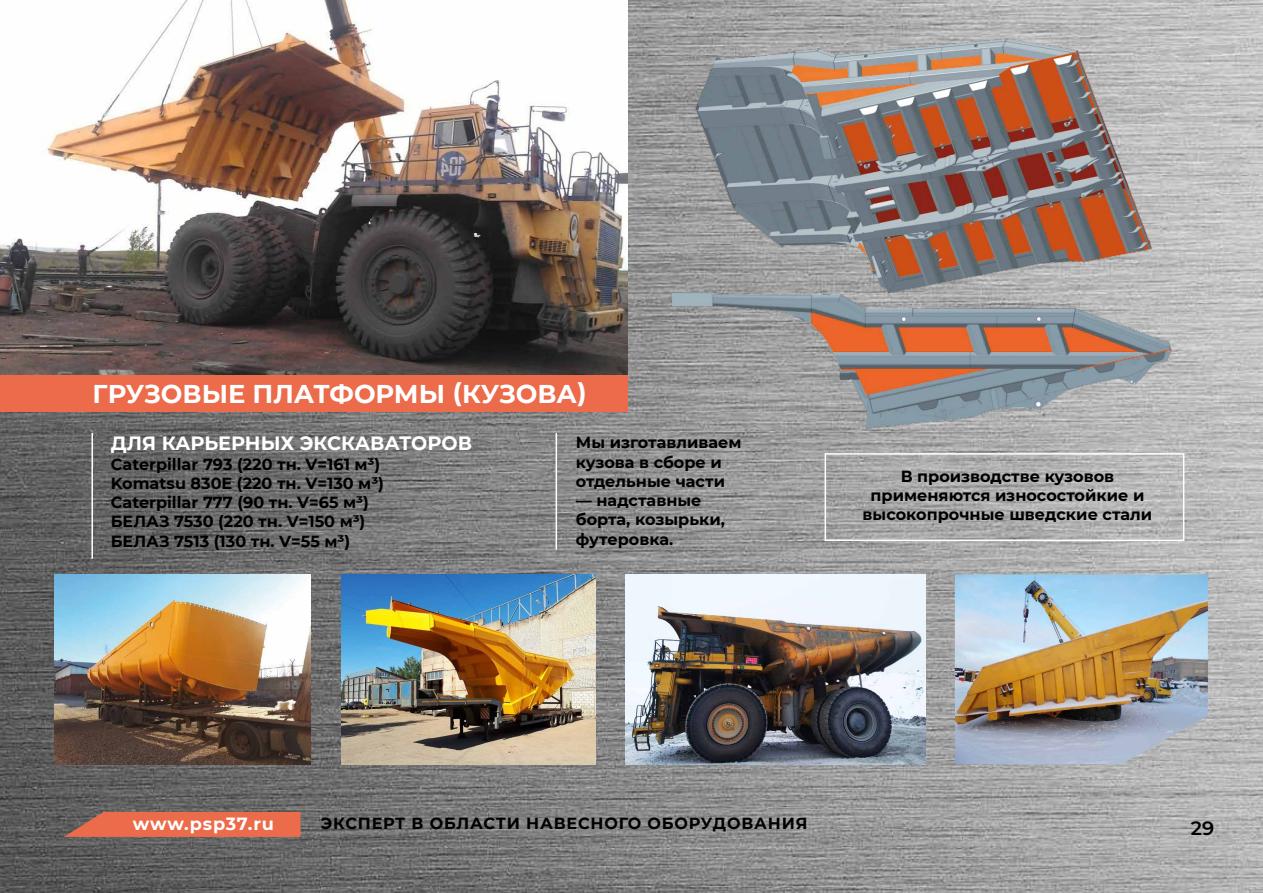
<style>
.page{position:relative;width:1263px;height:893px;background:#fff}
.page>*{position:absolute;margin:0;border:0;box-sizing:border-box;transform-origin:0 0}
.t1{font:700 25.65px "Montserrat";color:#fff}
.t2{font:700 19.2px "Montserrat";color:#fff}
.t3{font:600 19.2px "Montserrat";color:#000}
.t4{font:700 17.7px "Montserrat";letter-spacing:.04em;color:#fff}
.t5{font:700 16.05px/19.2px "Montserrat";color:#000}
.t6{font:700 16.05px "Montserrat";letter-spacing:.05em;color:#000}
</style>
<div class="page">
<img style="left:0;top:0;width:1263px;height:893px">
<svg style="left:64px;top:812px;width:236px;height:25px"></svg>
<img style="left:694px;top:35px;width:460px;height:256px">
<img style="left:666px;top:291px;width:513px;height:142px">
<hr style="left:91px;top:433px;width:2px;height:126px;background:#fff">
<hr style="left:555px;top:433px;width:2px;height:117px;background:#fff">
<img style="left:341px;top:574px;width:254px;height:191px">
<img style="left:0;top:0;width:627px;height:375px">
<img style="left:955px;top:574px;width:253px;height:190px">
<img style="left:625px;top:574px;width:301px;height:190px">
<div style="left:0;top:375px;width:627px;height:37px;background:#eb6b4b"></div>
<div style="left:824px;top:453px;width:360px;height:88px;border:2px solid #fff"></div>
<img style="left:54px;top:574px;width:257px;height:191px">
<h1 class="t1" style="left:93px;top:375px;width:496px">ГРУЗОВЫЕ ПЛАТФОРМЫ (КУЗОВА)</h1>
<p class="t2" style="left:111px;top:430px;width:363px">ДЛЯ КАРЬЕРНЫХ ЭКСКАВАТОРОВ</p>
<p class="t5" style="left:111px;top:454px;width:275px">Caterpillar 793 (220 тн. V=161 м³)<br>Komatsu 830E (220 тн. V=130 м³)<br>Caterpillar 777 (90 тн. V=65 м³)<br>БЕЛАЗ 7530 (220 тн. V=150 м³)<br>БЕЛАЗ 7513 (130 тн. V=55 м³)</p>
<p class="t5" style="left:576px;top:432px;width:167px">Мы изготавливаем кузова в сборе и отдельные части</p>
<p class="t5" style="left:576px;top:490px;width:151px">— надставные борта, козырьки, футеровка.</p>
<p class="t5" style="left:862px;top:465px;width:291px;text-align:center">В производстве кузовов применяются износостойкие и высокопрочные шведские стали</p>
<p class="t6" style="left:321px;top:811px;width:488px">ЭКСПЕРТ В ОБЛАСТИ НАВЕСНОГО ОБОРУДОВАНИЯ</p>
<p class="t4" style="left:133px;top:811px;width:143px">www.psp37.ru</p>
<p class="t3" style="left:1191px;top:815px;width:25px">29</p>
</div>
